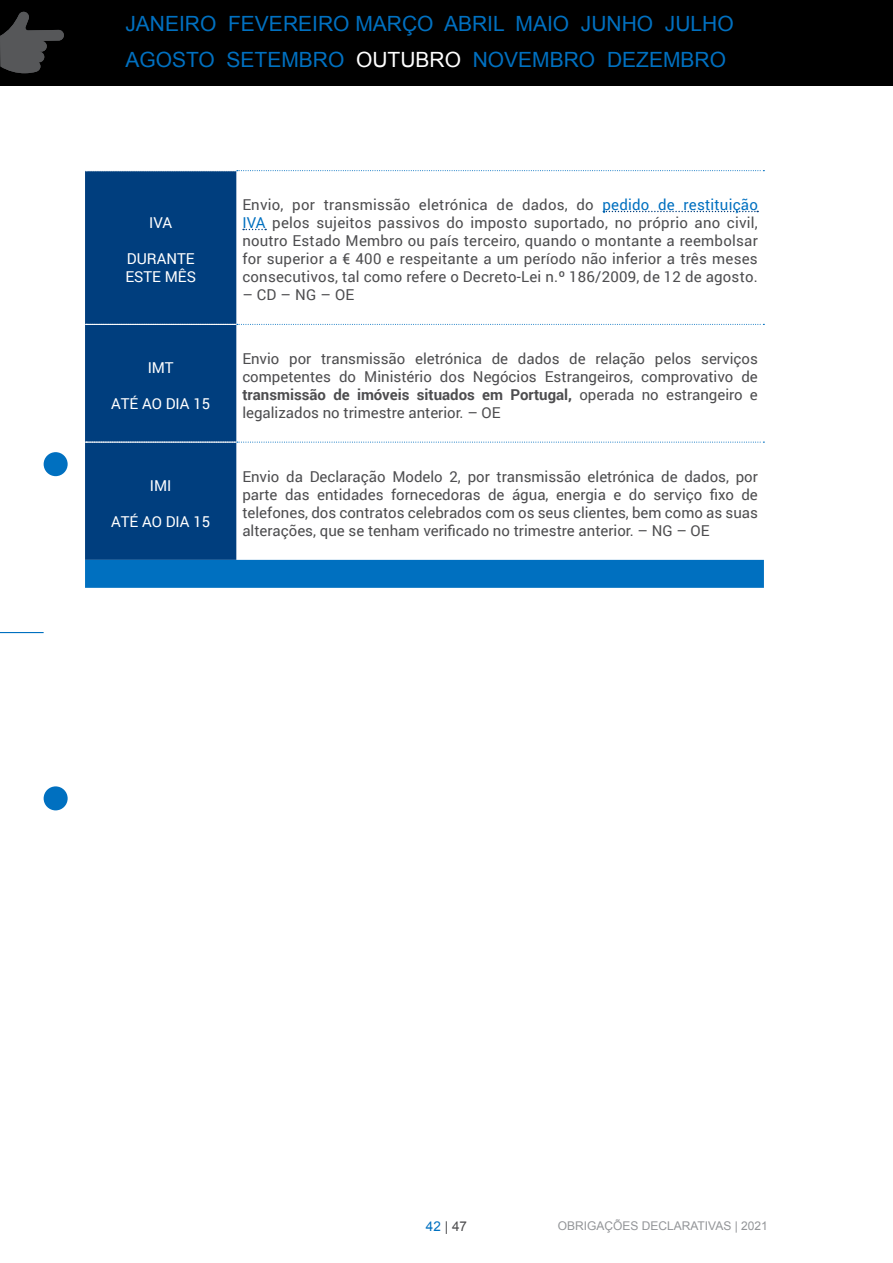
<style>
.page{position:relative;width:893px;height:1263px;background:#fff}
.page>*{position:absolute;margin:0;border:0;box-sizing:border-box;transform-origin:0 0}
.t1{font:21px/36px "Arial";color:#0070c0}
.t2{font:15px/18px "Roboto";color:#4d4d4f;text-align:justify}
.t3{font:15px/18px "Roboto";color:#fff}
.t4{font:13.5px "Arial";color:#4d4d4f}
.t5{font:12px "Arial";color:#939598}
.s1{color:#fff}
.s2{color:#0070c0}
.s3{font-weight:700}
</style>
<div class="page">
<div style="left:44px;top:452px;width:24px;height:24px;background:#0070c0;border-radius:50%"></div>
<div style="left:44px;top:786px;width:24px;height:24px;background:#0070c0;border-radius:50%"></div>
<hr style="left:0;top:632px;width:44px;height:1px;background:#0070c0">
<div style="left:0;top:0;width:893px;height:85px;background:#000"></div>
<svg style="left:0;top:12px;width:64px;height:61px"></svg>
<div style="left:85px;top:171px;width:151px;height:389px;background:#003e7e"></div>
<div style="left:85px;top:560px;width:679px;height:28px;background:#0070c0"></div>
<svg style="left:235px;top:170px;width:529px;height:1px"></svg>
<svg style="left:86px;top:324px;width:678px;height:1px"></svg>
<svg style="left:86px;top:442px;width:678px;height:1px"></svg>
<svg style="left:603px;top:211px;width:155px;height:1px"></svg>
<svg style="left:243px;top:229px;width:23px;height:1px"></svg>
<h1 class="t1" style="left:125px;top:8px;width:610px">JANEIRO FEVEREIRO MARÇO ABRIL MAIO JUNHO JULHO<br>AGOSTO SETEMBRO <span class="s1">OUTUBRO</span> NOVEMBRO DEZEMBRO</h1>
<p class="t3" style="left:149px;top:215px;width:24px">IVA</p>
<p class="t3" style="left:125px;top:251px;width:72px">DURANTE<br>ESTE MÊS</p>
<p class="t3" style="left:148px;top:360px;width:27px">IMT</p>
<p class="t3" style="left:111px;top:396px;width:101px">ATÉ AO DIA 15</p>
<p class="t3" style="left:150px;top:478px;width:23px">IMI</p>
<p class="t3" style="left:111px;top:514px;width:101px">ATÉ AO DIA 15</p>
<p class="t2" style="left:242px;top:197px;width:517px">Envio, por transmissão eletrónica de dados, do <span class="s2">pedido de restituição IVA</span> pelos sujeitos passivos do imposto suportado, no próprio ano civil, noutro Estado Membro ou país terceiro, quando o montante a reembolsar for superior a € 400 e respeitante a um período não inferior a três meses consecutivos, tal como refere o Decreto-Lei n.º 186/2009, de 12 de agosto.</p>
<p class="t2" style="left:242px;top:287px;width:113px">– CD – NG – OE</p>
<p class="t2" style="left:242px;top:351px;width:517px">Envio por transmissão eletrónica de dados de relação pelos serviços competentes do Ministério dos Negócios Estrangeiros, comprovativo de <span class="s3">transmissão de imóveis situados em Portugal,</span> operada no estrangeiro e legalizados no trimestre anterior. – OE</p>
<p class="t2" style="left:242px;top:469px;width:517px">Envio da Declaração Modelo 2, por transmissão eletrónica de dados, por parte das entidades fornecedoras de água, energia e do serviço fixo de telefones, dos contratos celebrados com os seus clientes, bem como as suas alterações, que se tenham verificado no trimestre anterior. – NG – OE</p>
<p class="t4" style="left:426px;top:1221px;width:43px"><span class="s2">42</span> | 47</p>
<p class="t5" style="left:558px;top:1221px;width:212px">OBRIGAÇÕES DECLARATIVAS | 2021</p>
</div>
